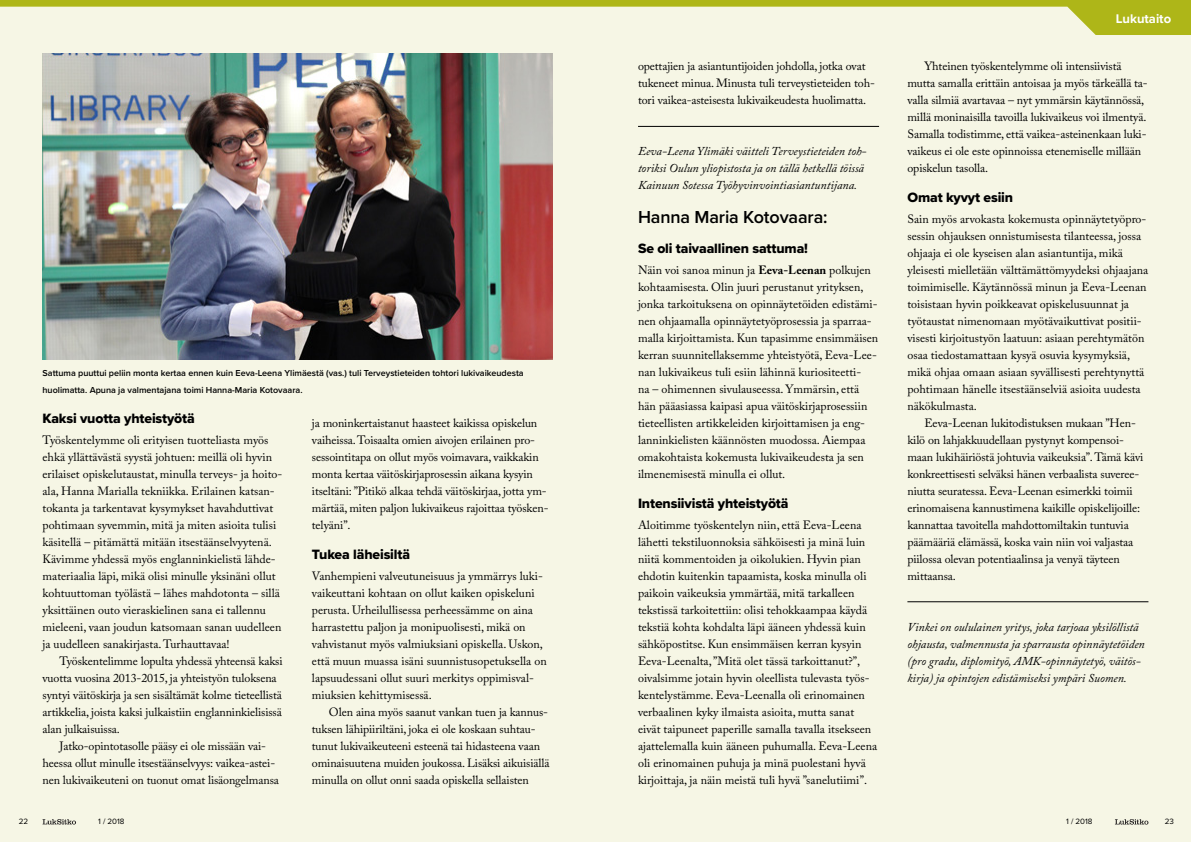
<style>
.page{position:relative;width:1191px;height:842px;background:#f6f6e5}
.page>*{position:absolute;margin:0;border:0;box-sizing:border-box;transform-origin:0 0}
.t1{font:600 18px "Proxima Nova";letter-spacing:-.01em;color:#000}
.t2{font:14px "Proxima Nova Extrabld";letter-spacing:-.01em;color:#000}
.t3{font:700 13px "Proxima Nova";color:#fff}
.t4{font:12px/17px "Adobe Caslon Pro";color:#000}
.t5{font:italic 12px/17px "Adobe Caslon Pro";color:#000}
.t6{font:600 9px/17px "Proxima Nova";color:#000}
.t7{font:8px "Proxima Nova";color:#000}
.s1{font-weight:700}
</style>
<div class="page">
<svg style="left:0;top:0;width:1191px;height:35px"></svg>
<hr style="left:907px;top:601px;width:241px;height:1px;background:#000">
<hr style="left:638px;top:126px;width:241px;height:1px;background:#000">
<svg style="left:43px;top:819px;width:33px;height:5px"></svg>
<svg style="left:1115px;top:819px;width:33px;height:6px"></svg>
<img style="left:43px;top:53px;width:510px;height:306px">
<p class="t6" style="left:43px;top:364px;width:483px">Sattuma puuttui peliin monta kertaa ennen kuin Eeva-Leena Ylimäestä (vas.) tuli Terveystieteiden tohtori lukivaikeudesta huolimatta. Apuna ja valmentajana toimi Hanna-Maria Kotovaara.</p>
<p class="t2" style="left:43px;top:408px;width:154px">Kaksi vuotta yhteistyötä</p>
<p class="t4" style="left:43px;top:431px;width:241px">Työskentelymme oli erityisen tuotteliasta myös ehkä yllättävästä syystä johtuen: meillä oli hyvin erilaiset opiskelutaustat, minulla terveys- ja hoito&shy;ala, Hanna Marialla tekniikka. Erilainen katsan&shy;tokanta ja tarkentavat kysymykset havahduttivat pohtimaan syvemmin, mitä ja miten asioita tulisi käsitellä – pitämättä mitään itsestäänselvyytenä.<br>Kävimme yhdessä myös englanninkielistä lähde&shy;materiaalia läpi, mikä olisi minulle yksinäni ollut kohtuuttoman työlästä – lähes mahdotonta – sillä yksittäinen outo vieraskielinen sana ei tallennu mieleeni, vaan joudun katsomaan sanan uudelleen ja uudelleen sanakirjasta. Turhauttavaa!</p>
<p class="t4" style="left:43px;top:652px;width:241px;text-indent:17px">Työskentelimme lopulta yhdessä yhteensä kaksi vuotta vuosina 2013-2015, ja yhteistyön tuloksena syntyi väitöskirja ja sen sisältämät kolme tieteellistä artikkelia, joista kaksi julkaistiin englanninkielisissä alan julkaisuissa.</p>
<p class="t4" style="left:43px;top:737px;width:238px;text-align:center">Jatko-opintotasolle pääsy ei ole missään vai&shy;heessa ollut minulle itsestäänselvyys: vaikea-astei&shy;nen lukivaikeuteni on tuonut omat lisäongelmansa</p>
<p class="t4" style="left:312px;top:414px;width:238px">ja moninkertaistanut haasteet kaikissa opiskelun vaiheissa. Toisaalta omien aivojen erilainen pro&shy;sessointitapa on ollut myös voimavara, vaikkakin monta kertaa väitöskirjaprosessin aikana kysyin itseltäni: ”Pitikö alkaa tehdä väitöskirjaa, jotta ym&shy;märtää, miten paljon lukivaikeus rajoittaa työsken&shy;telyäni”.</p>
<p class="t2" style="left:312px;top:544px;width:100px">Tukea läheisiltä</p>
<p class="t4" style="left:312px;top:567px;width:236px">Vanhempieni valveutuneisuus ja ymmärrys luki&shy;vaikeuttani kohtaan on ollut kaiken opiskeluni perusta. Urheilullisessa perheessämme on aina harrastettu paljon ja monipuolisesti, mikä on vahvistanut myös valmiuksiani opiskella. Uskon, että muun muassa isäni suunnistusopetuksella on lapsuudessani ollut suuri merkitys oppimisval&shy;miuksien kehittymisessä.</p>
<p class="t4" style="left:312px;top:703px;width:239px;text-indent:17px">Olen aina myös saanut vankan tuen ja kannus&shy;tuksen lähipiiriltäni, joka ei ole koskaan suhtau&shy;tunut lukivaikeuteeni esteenä tai hidasteena vaan ominaisuutena muiden joukossa. Lisäksi aikuisiällä minulla on ollut onni saada opiskella sellaisten</p>
<p class="t4" style="left:638px;top:57px;width:238px">opettajien ja asiantuntijoiden johdolla, jotka ovat tukeneet minua. Minusta tuli terveystieteiden toh&shy;tori vaikea-asteisesta lukivaikeudesta huolimatta.</p>
<p class="t5" style="left:638px;top:142px;width:230px">Eeva-Leena Ylimäki väitteli Terveystieteiden toh&shy;toriksi Oulun yliopistosta ja on tällä hetkellä töissä<br>Kainuun Sotessa Työhyvinvointiasiantuntijana.</p>
<h1 class="t1" style="left:638px;top:204px;width:191px">Hanna Maria Kotovaara:</h1>
<p class="t2" style="left:638px;top:238px;width:171px">Se oli taivaallinen sattuma!</p>
<p class="t4" style="left:638px;top:261px;width:242px">Näin voi sanoa minun ja <span class="s1">Eeva-Leenan</span> polkujen kohtaamisesta. Olin juuri perustanut yrityksen, jonka tarkoituksena on opinnäytetöiden edistämi&shy;nen ohjaamalla opinnäytetyöprosessia ja sparraa&shy;malla kirjoittamista. Kun tapasimme ensimmäisen kerran suunnitellaksemme yhteistyötä, Eeva-Lee&shy;nan lukivaikeus tuli esiin lähinnä kuriositeetti-<br>na – ohimennen sivulauseessa. Ymmärsin, että hän pääasiassa kaipasi apua väitöskirjaprosessiin tieteellisten artikkeleiden kirjoittamisen ja eng&shy;lanninkielisten käännösten muodossa. Aiempaa omakohtaista kokemusta lukivaikeudesta ja sen ilmenemisestä minulla ei ollut.</p>
<p class="t2" style="left:638px;top:493px;width:152px">Intensiivistä yhteistyötä</p>
<p class="t4" style="left:638px;top:516px;width:241px">Aloitimme työskentelyn niin, että Eeva-Leena lähetti tekstiluonnoksia sähköisesti ja minä luin niitä kommentoiden ja oikolukien. Hyvin pian ehdotin kuitenkin tapaamista, koska minulla oli paikoin vaikeuksia ymmärtää, mitä tarkalleen tekstissä tarkoitettiin: olisi tehokkaampaa käydä tekstiä kohta kohdalta läpi ääneen yhdessä kuin sähköpostitse. Kun ensimmäisen kerran kysyin Eeva-Leenalta, ”Mitä olet tässä tarkoittanut?”, oivalsimme jotain hyvin oleellista tulevasta työs&shy;kentelystämme. Eeva-Leenalla oli erinomainen verbaalinen kyky ilmaista asioita, mutta sanat eivät taipuneet paperille samalla tavalla itsekseen ajattelemalla kuin ääneen puhumalla. Eeva-Leena oli erinomainen puhuja ja minä puolestani hyvä kirjoittaja, ja näin meistä tuli hyvä ”sanelutiimi”.</p>
<p class="t3" style="left:1115px;top:9px;width:57px">Lukutaito</p>
<p class="t4" style="left:907px;top:57px;width:242px;text-indent:17px">Yhteinen työskentelymme oli intensiivistä mutta samalla erittäin antoisaa ja myös tärkeällä ta&shy;valla silmiä avartavaa – nyt ymmärsin käytännössä, millä moninaisilla tavoilla lukivaikeus voi ilmentyä.<br>Samalla todistimme, että vaikea-asteinenkaan luki&shy;vaikeus ei ole este opinnoissa etenemiselle millään opiskelun tasolla.</p>
<p class="t2" style="left:907px;top:187px;width:107px">Omat kyvyt esiin</p>
<p class="t4" style="left:907px;top:210px;width:242px">Sain myös arvokasta kokemusta opinnäytetyöpro&shy;sessin ohjauksen onnistumisesta tilanteessa, jossa ohjaaja ei ole kyseisen alan asiantuntija, mikä yleisesti mielletään välttämättömyydeksi ohjaajana toimimiselle. Käytännössä minun ja Eeva-Leenan toisistaan hyvin poikkeavat opiskelusuunnat ja työtaustat nimenomaan myötävaikuttivat positii&shy;visesti kirjoitustyön laatuun: asiaan perehtymätön osaa tiedostamattaan kysyä osuvia kysymyksiä, mikä ohjaa omaan asiaan syvällisesti perehtynyttä pohtimaan hänelle itsestäänselviä asioita uudesta näkökulmasta.</p>
<p class="t4" style="left:907px;top:414px;width:237px;text-indent:17px">Eeva-Leenan lukitodistuksen mukaan ”Hen&shy;kilö on lahjakkuudellaan pystynyt kompensoi&shy;maan lukihäiriöstä johtuvia vaikeuksia”. Tämä kävi konkreettisesti selväksi hänen verbaalista suveree&shy;niutta seuratessa. Eeva-Leenan esimerkki toimii erinomaisena kannustimena kaikille opiskelijoille: kannattaa tavoitella mahdottomiltakin tuntuvia päämääriä elämässä, koska vain niin voi valjastaa piilossa olevan potentiaalinsa ja venyä täyteen mittaansa.</p>
<p class="t5" style="left:907px;top:618px;width:239px">Vinkei on oululainen yritys, joka tarjoaa yksilöllistä ohjausta, valmennusta ja sparrausta opinnäytetöiden (pro gradu, diplomityö, AMK-opinnäytetyö, väitös&shy;kirja) ja opintojen edistämiseksi ympäri Suomen.</p>
<p class="t7" style="left:19px;top:816px;width:11px">22</p>
<p class="t7" style="left:98px;top:816px;width:28px">1 / 2018</p>
<p class="t7" style="left:1066px;top:816px;width:28px">1 / 2018</p>
<p class="t7" style="left:1164px;top:816px;width:11px">23</p>
</div>
